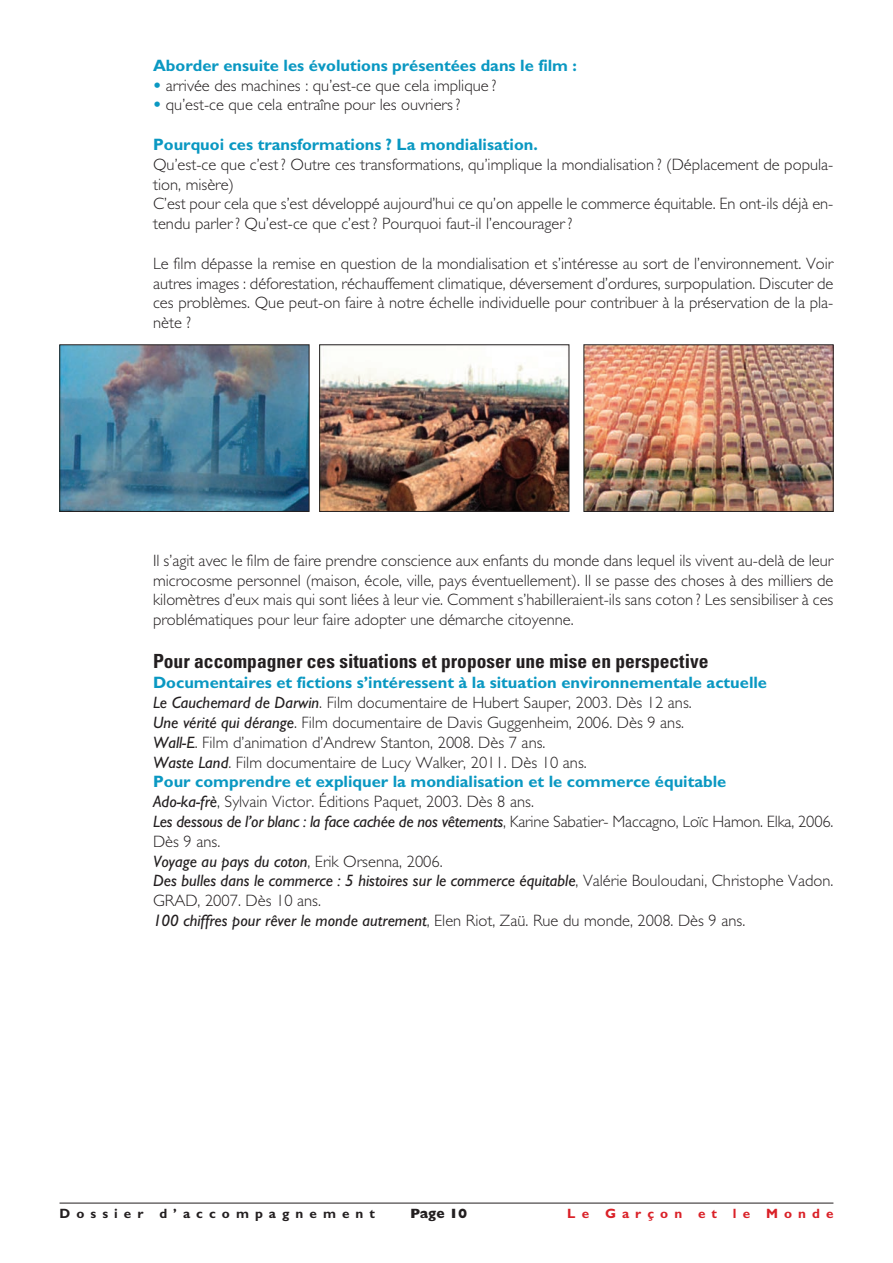
<style>
.page{position:relative;width:893px;height:1263px;background:#fff}
.page>*{position:absolute;margin:0;border:0;box-sizing:border-box;transform-origin:0 0}
.t1{font:700 condensed 19.5px "Univers";color:#231f20}
.t2{font:300 16.5px/19.8px "M Gill Sans";color:#231f20}
.t3{font:700 16.5px "M Gill Sans";color:#0a98c2}
.t4{font:700 13.5px "M Gill Sans";letter-spacing:.45em;color:#231f20}
.t5{font:700 13.5px "M Gill Sans";letter-spacing:.45em;color:#da2128}
.t6{font:800 13.5px "M Gill Sans";color:#231f20}
.s1{font-weight:800;color:#0a98c2}
.s2{font-weight:700;color:#0a98c2}
.s3{font-weight:400;font-style:italic}
</style>
<div class="page">
<hr style="left:60px;top:1203px;width:773px;height:1px;background:#231f20">
<img style="left:62px;top:346px;width:245px;height:164px">
<div style="left:60px;top:344px;width:249px;height:168px;border:1px solid #231f20"></div>
<img style="left:321px;top:346px;width:246px;height:164px">
<div style="left:319px;top:344px;width:250px;height:168px;border:1px solid #231f20"></div>
<img style="left:586px;top:346px;width:245px;height:164px">
<div style="left:584px;top:344px;width:249px;height:168px;border:1px solid #231f20"></div>
<p class="t3" style="left:153px;top:60px;width:426px">Aborder ensuite les évolutions présentées dans le film :</p>
<p class="t2" style="left:153px;top:77px;width:345px"><span class="s1">•</span> arrivée des machines : qu’est-ce que cela implique ?</p>
<p class="t2" style="left:153px;top:97px;width:309px"><span class="s1">•</span> qu’est-ce que cela entraîne pour les ouvriers ?</p>
<p class="t3" style="left:153px;top:139px;width:386px">Pourquoi ces transformations ? La mondialisation.</p>
<p class="t2" style="left:153px;top:156px;width:682px">Qu’est-ce que c’est ? Outre ces transformations, qu’implique la mondialisation ? (Déplacement de popula&shy;tion, misère)<br>C’est pour cela que s’est développé aujourd’hui ce qu’on appelle le commerce équitable. En ont-ils déjà en&shy;tendu parler ? Qu’est-ce que c’est ? Pourquoi faut-il l’encourager ?</p>
<p class="t2" style="left:153px;top:255px;width:682px;text-align:justify">Le film dépasse la remise en question de la mondialisation et s’intéresse au sort de l’environnement. Voir autres images : déforestation, réchauffement climatique, déversement d’ordures, surpopulation. Discuter de ces problèmes. Que peut-on faire à notre échelle individuelle pour contribuer à la préservation de la pla&shy;nète ?</p>
<p class="t2" style="left:153px;top:552px;width:682px;text-align:justify">Il s’agit avec le film de faire prendre conscience aux enfants du monde dans lequel ils vivent au-delà de leur microcosme personnel (maison, école, ville, pays éventuellement). Il se passe des choses à des milliers de kilomètres d’eux mais qui sont liées à leur vie. Comment s’habilleraient-ils sans coton ? Les sensibiliser à ces problématiques pour leur faire adopter une démarche citoyenne.</p>
<p class="t1" style="left:153px;top:654px;width:557px">Pour accompagner ces situations et proposer une mise en perspective</p>
<p class="t2" style="left:153px;top:675px;width:682px"><span class="s2">Documentaires et fictions s’intéressent à la situation environnementale actuelle<br></span><span class="s3">Le Cauchemard de Darwin</span>. Film documentaire de Hubert Sauper, 2003. Dès 12 ans.<br><span class="s3">Une vérité qui dérange</span>. Film documentaire de Davis Guggenheim, 2006. Dès 9 ans.<br><span class="s3">Wall-E</span>. Film d’animation d’Andrew Stanton, 2008. Dès 7 ans.<br><span class="s3">Waste Land</span>. Film documentaire de Lucy Walker, 2011. Dès 10 ans.<br><span class="s2">Pour comprendre et expliquer la mondialisation et le commerce équitable<br></span><span class="s3">Ado-ka-frè</span>, Sylvain Victor. Éditions Paquet, 2003. Dès 8 ans.<br><span class="s3">Les dessous de l’or blanc : la face cachée de nos vêtements</span>, Karine Sabatier- Maccagno, Loïc Hamon. Elka, 2006.<br>Dès 9 ans.<br><span class="s3">Voyage au pays du coton</span>, Erik Orsenna, 2006.<br><span class="s3">Des bulles dans le commerce : 5 histoires sur le commerce équitable</span>, Valérie Bouloudani, Christophe Vadon.<br>GRAD, 2007. Dès 10 ans.<br><span class="s3">100 chiffres pour rêver le monde autrement</span>, Elen Riot, Zaü. Rue du monde, 2008. Dès 9 ans.</p>
<p class="t4" style="left:60px;top:1208px;width:317px">Dossier d’accompagnement</p>
<p class="t6" style="left:410px;top:1208px;width:58px">Page 10</p>
<p class="t5" style="left:567px;top:1208px;width:268px">Le Garçon et le Monde</p>
</div>
